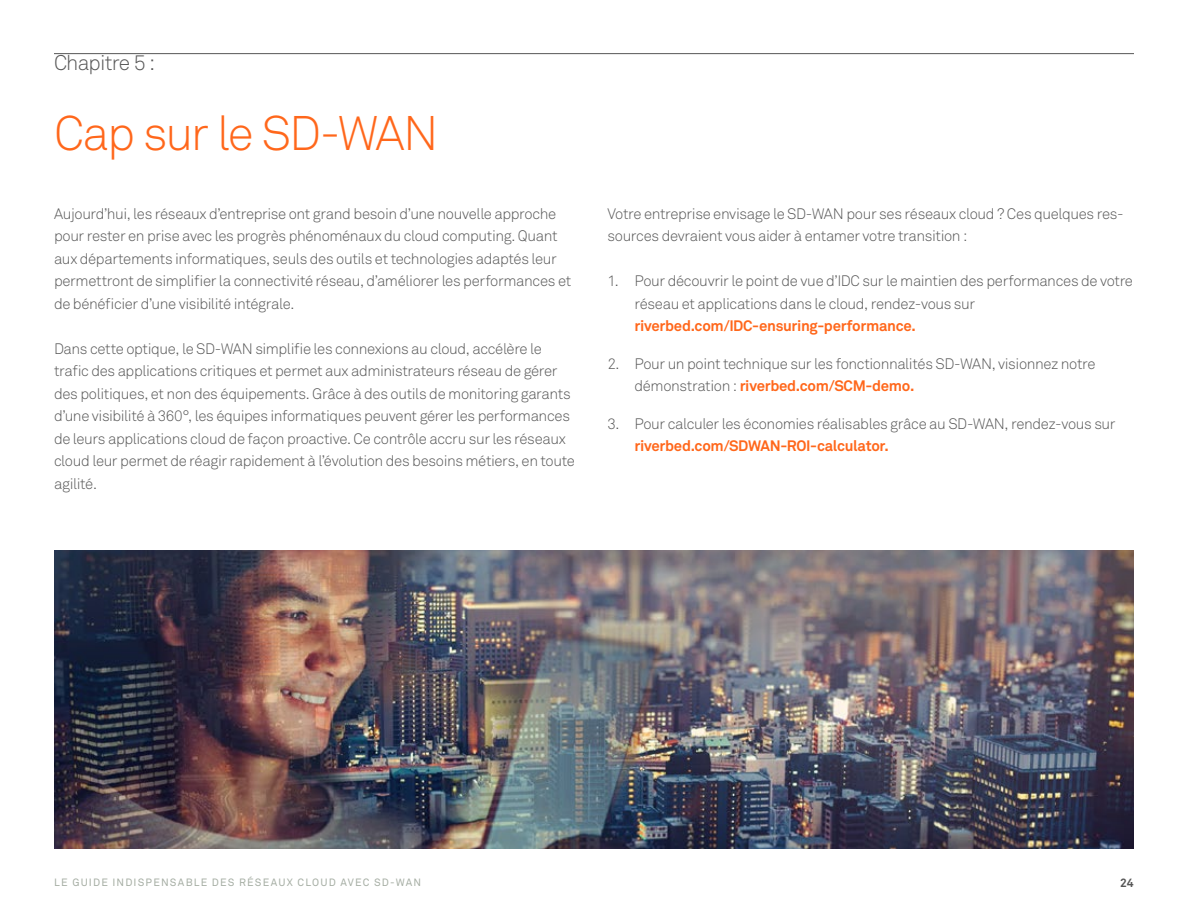
<style>
.page{position:relative;width:1188px;height:918px;background:#fff}
.page>*{position:absolute;margin:0;border:0;box-sizing:border-box;transform-origin:0 0}
.t1{font:300 48px "Akkurat Pro";letter-spacing:-.05em;color:#ff671b}
.t2{font:300 21px "Akkurat Pro";letter-spacing:-.04em;color:#575757}
.t3{font:300 15px/22.5px "Akkurat Pro";letter-spacing:-.025em;color:#575757}
.t4{font:700 15px "Akkurat Pro";letter-spacing:-.02em;color:#ff671b}
.t5{font:700 12px "Akkurat Pro";color:#575757}
.t6{font:10.5px "Akkurat Pro";letter-spacing:.11em;color:#a6aea4}
.s1{font-weight:700;color:#ff671b}
</style>
<div class="page">
<hr style="left:54px;top:53px;width:1080px;height:1px;background:#575757">
<img style="left:54px;top:550px;width:1080px;height:299px">
<h2 class="t2" style="left:54px;top:51px;width:103px">Chapitre 5 :</h2>
<h1 class="t1" style="left:54px;top:105px;width:386px">Cap sur le SD-WAN</h1>
<p class="t3" style="left:54px;top:202px;width:519px">Aujourd’hui, les réseaux d’entreprise ont grand besoin d’une nouvelle approche pour rester en prise avec les progrès phénoménaux du cloud computing. Quant aux départements informatiques, seuls des outils et technologies adaptés leur permettront de simplifier la connectivité réseau, d’améliorer les performances et de bénéficier d’une visibilité intégrale.</p>
<p class="t3" style="left:54px;top:337px;width:522px">Dans cette optique, le SD-WAN simplifie les connexions au cloud, accélère le trafic des applications critiques et permet aux administrateurs réseau de gérer des politiques, et non des équipements. Grâce à des outils de monitoring garants d’une visibilité à 360°, les équipes informatiques peuvent gérer les performances de leurs applications cloud de façon proactive. Ce contrôle accru sur les réseaux cloud leur permet de réagir rapidement à l’évolution des besoins métiers, en toute agilité.</p>
<p class="t3" style="left:607px;top:202px;width:518px">Votre entreprise envisage le SD-WAN pour ses réseaux cloud ? Ces quelques res&shy;sources devraient vous aider à entamer votre transition :</p>
<p class="t3" style="left:634px;top:270px;width:500px;text-indent:-27px">1. Pour découvrir le point de vue d’IDC sur le maintien des performances de votre réseau et applications dans le cloud, rendez-vous sur</p>
<p class="t4" style="left:634px;top:317px;width:283px">riverbed.com/IDC-ensuring-performance.</p>
<p class="t3" style="left:634px;top:352px;width:463px;text-indent:-27px">2. Pour un point technique sur les fonctionnalités SD-WAN, visionnez notre démonstration : <span class="s1">riverbed.com/SCM-demo.</span></p>
<p class="t3" style="left:608px;top:412px;width:510px">3. Pour calculer les économies réalisables grâce au SD-WAN, rendez-vous sur</p>
<p class="t4" style="left:635px;top:437px;width:256px">riverbed.com/SDWAN-ROI-calculator.</p>
<p class="t6" style="left:54px;top:876px;width:369px">LE GUIDE INDISPENSABLE DES RÉSEAUX CLOUD AVEC SD-WAN</p>
<p class="t5" style="left:1120px;top:875px;width:15px">24</p>
</div>
